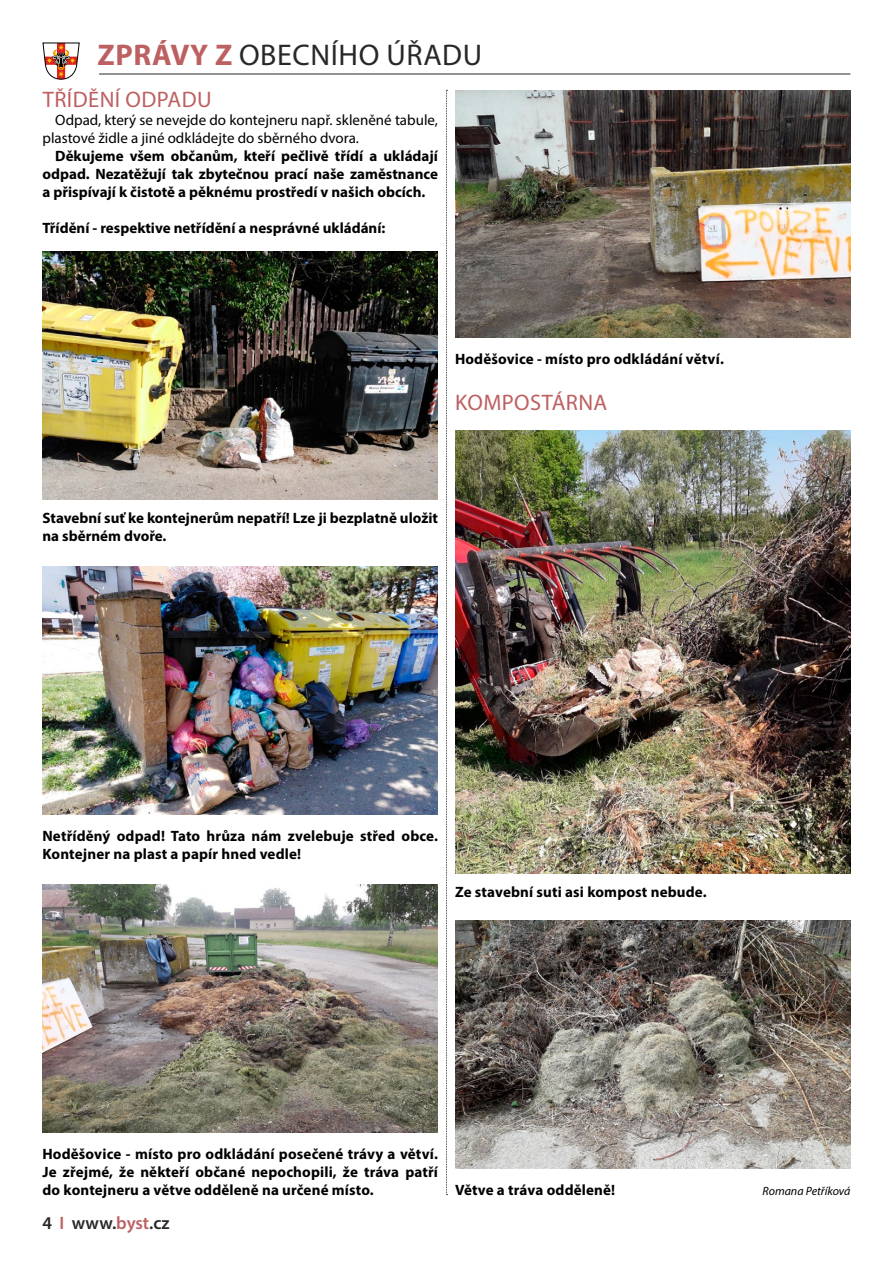
<style>
.page{position:relative;width:893px;height:1263px;background:#fff}
.page>*{position:absolute;margin:0;border:0;box-sizing:border-box;transform-origin:0 0}
.t1{font:700 30px "Myriad Pro";letter-spacing:.025em;color:#bd6061}
.t2{font:30px "Myriad Pro";color:#282827}
.t3{font:22.5px "Myriad Pro";letter-spacing:.02em;color:#bd6061}
.t4{font:600 18px "Myriad Pro";color:#282827}
.t5{font:700 15px/18px "Myriad Pro";color:#000;text-align:justify}
.t6{font:15px/18px "Myriad Pro";color:#000}
.t7{font:italic 12px "Myriad Pro";color:#000}
.s1{font-weight:400;color:#282827}
.s2{color:#bd6061}
</style>
<div class="page">
<svg style="left:43px;top:43px;width:37px;height:36px"></svg>
<hr style="left:99px;top:74px;width:751px;height:1px;background:#282827">
<img style="left:43px;top:252px;width:395px;height:248px">
<img style="left:43px;top:567px;width:395px;height:248px">
<img style="left:43px;top:884px;width:395px;height:248px">
<img style="left:455px;top:90px;width:395px;height:248px">
<img style="left:455px;top:920px;width:395px;height:248px">
<img style="left:455px;top:430px;width:395px;height:444px">
<svg style="left:446px;top:90px;width:1px;height:1105px"></svg>
<h1 class="t1" style="left:98px;top:35px;width:160px">Zprávy z <span class="s1">obec</span></h1>
<h1 class="t2" style="left:311px;top:36px;width:173px">ního úřadu</h1>
<h2 class="t3" style="left:43px;top:85px;width:170px">Třídění odpadu</h2>
<p class="t6" style="left:43px;top:111px;width:397px;text-indent:13px">Odpad, který se nevejde do kontejneru např. skleněné tabule, plastové židle a jiné odkládejte do sběrného dvora.</p>
<p class="t5" style="left:43px;top:146px;width:397px;text-indent:13px">Děkujeme všem občanům, kteří pečlivě třídí a ukládají odpad. Nezatěžují tak zbytečnou prací naše zaměstnance a přispívají k čistotě a pěknému prostředí v našich obcích.</p>
<p class="t5" style="left:43px;top:218px;width:344px">Třídění - respektive netřídění a nesprávné ukládání:</p>
<p class="t5" style="left:455px;top:350px;width:270px">Hoděšovice - místo pro odkládání větví.</p>
<h2 class="t3" style="left:455px;top:389px;width:151px">Kompostárna</h2>
<p class="t5" style="left:43px;top:509px;width:397px">Stavební suť ke kontejnerům nepatří! Lze ji bezplatně uložit na sběrném dvoře.</p>
<p class="t5" style="left:43px;top:827px;width:397px">Netříděný odpad! Tato hrůza nám zvelebuje střed obce.<br>Kontejner na plast a papír hned vedle!</p>
<p class="t5" style="left:455px;top:883px;width:253px">Ze stavební suti asi kompost nebude.</p>
<p class="t5" style="left:43px;top:1144px;width:397px">Hoděšovice - místo pro odkládání posečené trávy a větví.<br>Je zřejmé, že někteří občané nepochopili, že tráva patří do kontejneru a větve odděleně na určené místo.</p>
<p class="t4" style="left:43px;top:1211px;width:129px">4 <span class="s2">I</span> www.<span class="s2">byst</span>.cz</p>
<p class="t5" style="left:455px;top:1180px;width:162px">Větve a tráva odděleně!</p>
<p class="t7" style="left:762px;top:1183px;width:89px">Romana Petříková</p>
</div>
